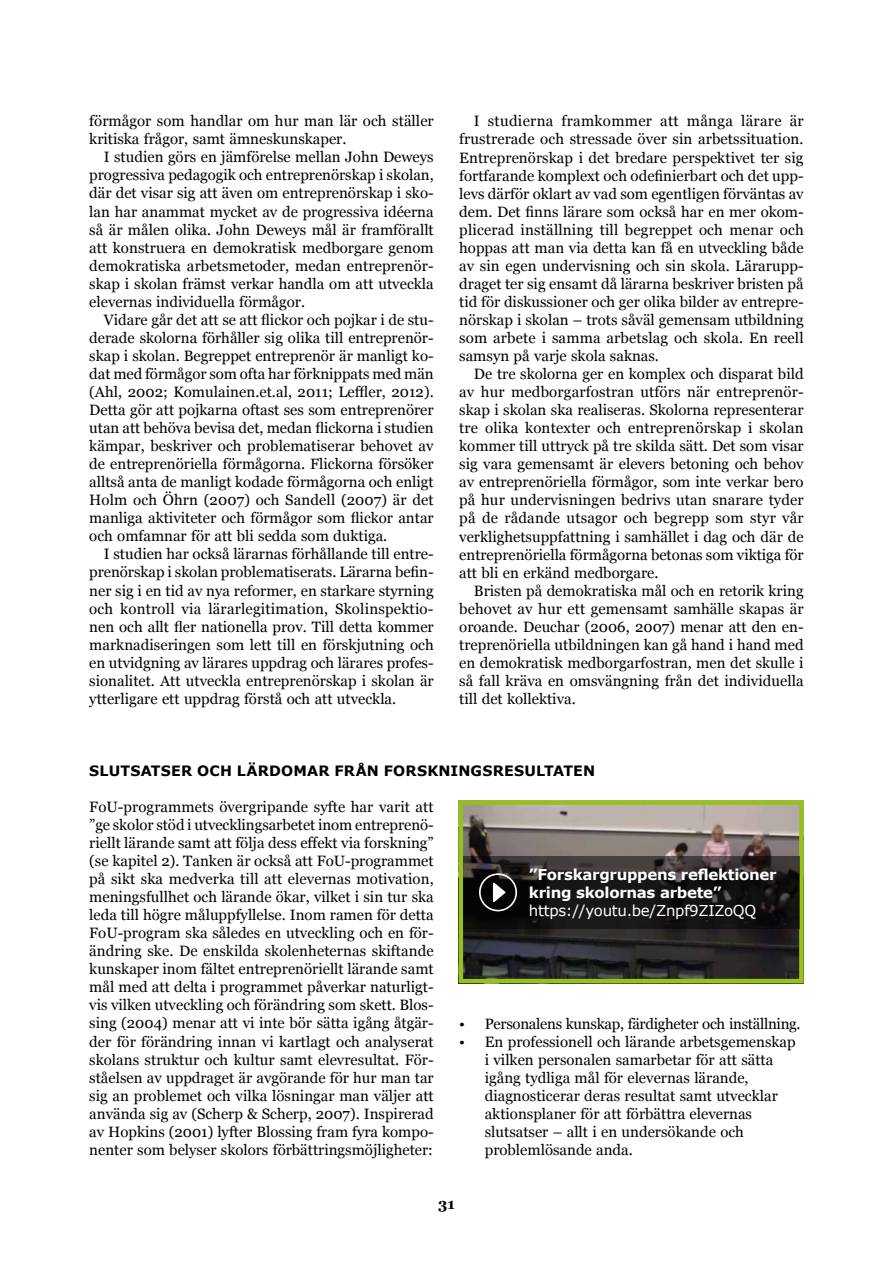
<style>
.page{position:relative;width:893px;height:1263px;background:#fff}
.page>*{position:absolute;margin:0;border:0;box-sizing:border-box;transform-origin:0 0}
.t1{font:15px/18px "Georgia";color:#000;text-align:justify}
.t2{font:700 15px/18px "Verdana";letter-spacing:-.02em;color:#fff}
.t3{font:15px "Georgia";letter-spacing:-.02em;color:#000}
.t4{font:15px "Verdana";letter-spacing:-.02em;color:#fff}
.t5{font:700 15px "Georgia";color:#000}
.t6{font:700 14.25px "Verdana";letter-spacing:.01em;color:#000}
</style>
<div class="page">
<img style="left:464px;top:805px;width:335px;height:173px">
<div style="left:459px;top:800px;width:345px;height:183px;border:4px solid #95c11f"></div>
<svg style="left:463px;top:856px;width:336px;height:73px;background:#1d1b1a"></svg>
<svg style="left:479px;top:873px;width:38px;height:38px"></svg>
<p class="t1" style="left:89px;top:111px;width:346px">förmågor som handlar om hur man lär och ställer kritiska frågor, samt ämneskunskaper.</p>
<p class="t1" style="left:89px;top:148px;width:346px;text-indent:15px">I studien görs en jämförelse mellan John Deweys progressiva pedagogik och entreprenörskap i skolan, där det visar sig att även om entreprenörskap i sko&shy;lan har anammat mycket av de progressiva idéerna så är målen olika. John Deweys mål är framförallt att konstruera en demokratisk medborgare genom demokratiska arbetsmetoder, medan entreprenör&shy;skap i skolan främst verkar handla om att utveckla elevernas individuella förmågor.</p>
<p class="t1" style="left:89px;top:310px;width:346px;text-indent:15px">Vidare går det att se att flickor och pojkar i de stu&shy;derade skolorna förhåller sig olika till entreprenör&shy;skap i skolan. Begreppet entreprenör är manligt ko&shy;dat med förmågor som ofta har förknippats med män (Ahl, 2002; Komulainen.et.al, 2011; Leffler, 2012).<br>Detta gör att pojkarna oftast ses som entreprenörer utan att behöva bevisa det, medan flickorna i studien kämpar, beskriver och problematiserar behovet av de entreprenöriella förmågorna. Flickorna försöker alltså anta de manligt kodade förmågorna och enligt Holm och Öhrn (2007) och Sandell (2007) är det manliga aktiviteter och förmågor som flickor antar och omfamnar för att bli sedda som duktiga.</p>
<p class="t1" style="left:89px;top:545px;width:346px;text-indent:15px">I studien har också lärarnas förhållande till entre&shy;prenörskap i skolan problematiserats. Lärarna befin&shy;ner sig i en tid av nya reformer, en starkare styrning och kontroll via lärarlegitimation, Skolinspektio&shy;nen och allt fler nationella prov. Till detta kommer marknadiseringen som lett till en förskjutning och en utvidgning av lärares uppdrag och lärares profes&shy;sionalitet. Att utveckla entreprenörskap i skolan är ytterligare ett uppdrag förstå och att utveckla.</p>
<p class="t1" style="left:459px;top:112px;width:346px;text-indent:15px">I studierna framkommer att många lärare är frustrerade och stressade över sin arbetssituation.<br>Entreprenörskap i det bredare perspektivet ter sig fortfarande komplext och odefinierbart och det upp&shy;levs därför oklart av vad som egentligen förväntas av dem. Det finns lärare som också har en mer okom&shy;plicerad inställning till begreppet och menar och hoppas att man via detta kan få en utveckling både av sin egen undervisning och sin skola. Lärarupp&shy;draget ter sig ensamt då lärarna beskriver bristen på tid för diskussioner och ger olika bilder av entrepre&shy;nörskap i skolan – trots såväl gemensam utbildning som arbete i samma arbetslag och skola. En reell samsyn på varje skola saknas.</p>
<p class="t1" style="left:459px;top:364px;width:346px;text-indent:15px">De tre skolorna ger en komplex och disparat bild av hur medborgarfostran utförs när entreprenör&shy;skap i skolan ska realiseras. Skolorna representerar tre olika kontexter och entreprenörskap i skolan kommer till uttryck på tre skilda sätt. Det som visar sig vara gemensamt är elevers betoning och behov av entreprenöriella förmågor, som inte verkar bero på hur undervisningen bedrivs utan snarare tyder på de rådande utsagor och begrepp som styr vår verklighetsuppfattning i samhället i dag och där de entreprenöriella förmågorna betonas som viktiga för att bli en erkänd medborgare.</p>
<p class="t1" style="left:459px;top:581px;width:346px;text-indent:15px">Bristen på demokratiska mål och en retorik kring behovet av hur ett gemensamt samhälle skapas är oroande. Deuchar (2006, 2007) menar att den en&shy;treprenöriella utbildningen kan gå hand i hand med en demokratisk medborgarfostran, men det skulle i så fall kräva en omsvängning från det individuella till det kollektiva.</p>
<p class="t6" style="left:89px;top:761px;width:507px">SLUTSATSER OCH LÄRDOMAR FRÅN FORSKNINGSRESULTATEN</p>
<p class="t1" style="left:89px;top:797px;width:346px">FoU-programmets övergripande syfte har varit att ”ge skolor stöd i utvecklingsarbetet inom entreprenö&shy;riellt lärande samt att följa dess effekt via forskning” (se kapitel 2). Tanken är också att FoU-programmet på sikt ska medverka till att elevernas motivation, meningsfullhet och lärande ökar, vilket i sin tur ska leda till högre måluppfyllelse. Inom ramen för detta FoU-program ska således en utveckling och en för&shy;ändring ske. De enskilda skolenheternas skiftande kunskaper inom fältet entreprenöriellt lärande samt mål med att delta i programmet påverkar naturligt&shy;vis vilken utveckling och förändring som skett. Blos&shy;sing (2004) menar att vi inte bör sätta igång åtgär&shy;der för förändring innan vi kartlagt och analyserat skolans struktur och kultur samt elevresultat. För&shy;ståelsen av uppdraget är avgörande för hur man tar sig an problemet och vilka lösningar man väljer att använda sig av (Scherp &amp; Scherp, 2007). Inspirerad av Hopkins (2001) lyfter Blossing fram fyra kompo&shy;nenter som belyser skolors förbättringsmöjligheter:</p>
<p class="t2" style="left:529px;top:866px;width:249px">”Forskargruppens reflektioner kring skolornas arbete”</p>
<p class="t4" style="left:529px;top:901px;width:229px">https://youtu.be/Znpf9ZIZoQQ</p>
<p class="t3" style="left:459px;top:1012px;width:343px">• Personalens kunskap, färdigheter och inställning.</p>
<p class="t1" style="left:485px;top:1032px;width:312px;text-align:left;text-indent:-26px">• En professionell och lärande arbetsgemenskap i vilken personalen samarbetar för att sätta igång tydliga mål för elevernas lärande, diagnosticerar deras resultat samt utvecklar aktionsplaner för att förbättra elevernas slutsatser – allt i en undersökande och problemlösande anda.</p>
<p class="t5" style="left:438px;top:1192px;width:18px">31</p>
</div>
